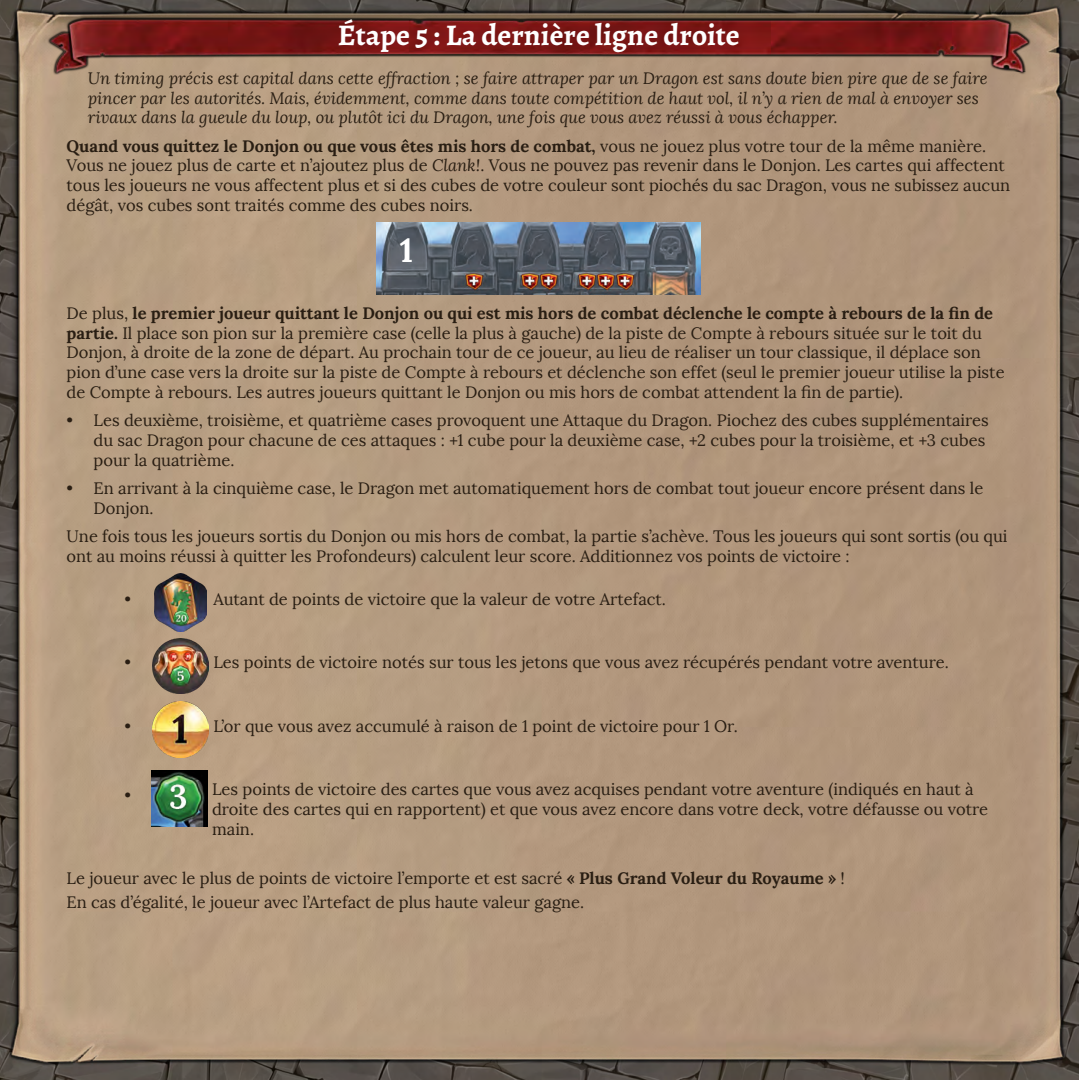
<style>
.page{position:relative;width:1079px;height:1080px;background:#fff}
.page>*{position:absolute;margin:0;border:0;box-sizing:border-box;transform-origin:0 0}
.t1{font:700 33px "Lora";color:#fff}
.t2{font:700 30px "Alegreya";color:#fff}
.t3{font:16.5px/19.8px "Lora";color:#291e13}
.t4{font:italic 16.5px/19.8px "Lora";color:#291e13}
.s1{font-weight:700}
.s2{font-style:italic}
</style>
<div class="page">
<img style="left:0;top:0;width:1078px;height:1080px">
<img style="left:48px;top:17px;width:981px;height:59px">
<img style="left:377px;top:223px;width:323px;height:71px">
<img style="left:154px;top:574px;width:52px;height:57px">
<img style="left:152px;top:638px;width:56px;height:56px">
<img style="left:152px;top:701px;width:56px;height:56px">
<img style="left:152px;top:771px;width:55px;height:55px">
<h2 class="t2" style="left:338px;top:16px;width:403px">Étape 5 : La dernière ligne droite</h2>
<p class="t4" style="left:88px;top:68px;width:901px">Un timing précis est capital dans cette effraction ; se faire attraper par un Dragon est sans doute bien pire que de se faire pincer par les autorités. Mais, évidemment, comme dans toute compétition de haut vol, il n’y a rien de mal à envoyer ses rivaux dans la gueule du loup, ou plutôt ici du Dragon, une fois que vous avez réussi à vous échapper.</p>
<p class="t3" style="left:67px;top:136px;width:945px"><span class="s1">Quand vous quittez le Donjon ou que vous êtes mis hors de combat,</span> vous ne jouez plus votre tour de la même manière.<br>Vous ne jouez plus de carte et n’ajoutez plus de <span class="s2">Clank!</span>. Vous ne pouvez pas revenir dans le Donjon. Les cartes qui affectent tous les joueurs ne vous affectent plus et si des cubes de votre couleur sont piochés du sac Dragon, vous ne subissez aucun dégât, vos cubes sont traités comme des cubes noirs.</p>
<h1 class="t1" style="left:400px;top:229px;width:15px">1</h1>
<p class="t3" style="left:67px;top:303px;width:939px">De plus, <span class="s1">le premier joueur quittant le Donjon ou qui est mis hors de combat déclenche le compte à rebours de la fin de partie.</span> Il place son pion sur la première case (celle la plus à gauche) de la piste de Compte à rebours située sur le toit du Donjon, à droite de la zone de départ. Au prochain tour de ce joueur, au lieu de réaliser un tour classique, il déplace son pion d’une case vers la droite sur la piste de Compte à rebours et déclenche son effet (seul le premier joueur utilise la piste de Compte à rebours. Les autres joueurs quittant le Donjon ou mis hors de combat attendent la fin de partie).</p>
<p class="t3" style="left:94px;top:411px;width:896px;text-indent:-27px">• Les deuxième, troisième, et quatrième cases provoquent une Attaque du Dragon. Piochez des cubes supplémentaires du sac Dragon pour chacune de ces attaques : +1 cube pour la deuxième case, +2 cubes pour la troisième, et +3 cubes pour la quatrième.</p>
<p class="t3" style="left:94px;top:478px;width:891px;text-indent:-27px">• En arrivant à la cinquième case, le Dragon met automatiquement hors de combat tout joueur encore présent dans le<br>Donjon.</p>
<p class="t3" style="left:67px;top:527px;width:942px">Une fois tous les joueurs sortis du Donjon ou mis hors de combat, la partie s’achève. Tous les joueurs qui sont sortis (ou qui ont au moins réussi à quitter les Profondeurs) calculent leur score. Additionnez vos points de victoire :</p>
<p class="t3" style="left:125px;top:589px;width:8px">•</p>
<p class="t3" style="left:213px;top:589px;width:454px">Autant de points de victoire que la valeur de votre Artefact.</p>
<p class="t3" style="left:125px;top:652px;width:8px">•</p>
<p class="t3" style="left:213px;top:652px;width:736px">Les points de victoire notés sur tous les jetons que vous avez récupérés pendant votre aventure.</p>
<p class="t3" style="left:125px;top:716px;width:8px">•</p>
<p class="t3" style="left:213px;top:716px;width:526px">L’or que vous avez accumulé à raison de 1 point de victoire pour 1 Or.</p>
<p class="t3" style="left:125px;top:785px;width:8px">•</p>
<p class="t3" style="left:212px;top:779px;width:777px">Les points de victoire des cartes que vous avez acquises pendant votre aventure (indiqués en haut à droite des cartes qui en rapportent) et que vous avez encore dans votre deck, votre défausse ou votre main.</p>
<p class="t3" style="left:67px;top:866px;width:779px;line-height:24px">Le joueur avec le plus de points de victoire l’emporte et est sacré <span class="s1">« Plus Grand Voleur du Royaume »</span> !<br>En cas d’égalité, le joueur avec l’Artefact de plus haute valeur gagne.</p>
</div>
